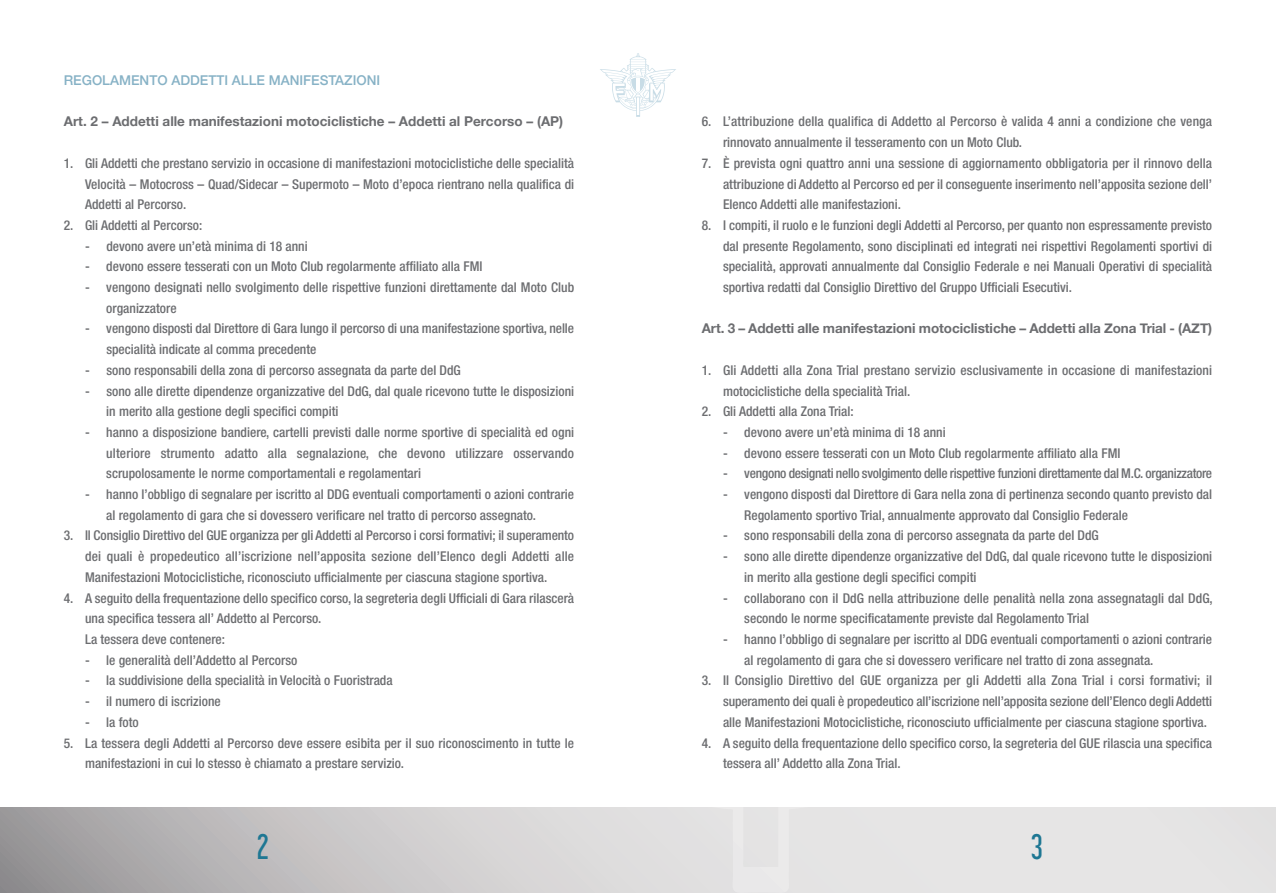
<style>
.page{position:relative;width:1276px;height:893px;background:#fff}
.page>*{position:absolute;margin:0;border:0;box-sizing:border-box;transform-origin:0 0}
.t1{font:34.5px "Libel Suit";color:#1e7793}
.t2{font:500 condensed 13.5px/20.7px "Helvetica Neue";color:#6c6d70}
.t3{font:700 13.5px "Helvetica Neue";letter-spacing:-.005em;color:#6c6d70}
.t4{font:500 condensed 13.5px "Helvetica Neue";letter-spacing:-.025em;color:#6c6d70}
.t5{font:500 13.5px "Helvetica Neue";color:#87b2c6}
</style>
<div class="page">
<svg style="left:0;top:808px;width:1276px;height:85px;background:#d3d1d2"></svg>
<svg style="left:600px;top:53px;width:76px;height:64px"></svg>
<p class="t5" style="left:64px;top:72px;width:318px">REGOLAMENTO ADDETTI ALLE MANIFESTAZIONI</p>
<p class="t3" style="left:64px;top:113px;width:501px">Art. 2 – Addetti alle manifestazioni motociclistiche – Addetti al Percorso – (AP)</p>
<p class="t2" style="left:85px;top:154px;width:490px;text-align:justify;text-indent:-21px">1. Gli Addetti che prestano servizio in occasione di manifestazioni motociclistiche delle specialità Velocità – Motocross – Quad/Sidecar – Supermoto – Moto d’epoca rientrano nella qualifica di Addetti al Percorso.</p>
<p class="t2" style="left:64px;top:216px;width:140px">2. Gli Addetti al Percorso:</p>
<p class="t2" style="left:85px;top:237px;width:224px">- devono avere un’età minima di 18 anni</p>
<p class="t2" style="left:85px;top:257px;width:399px">- devono essere tesserati con un Moto Club regolarmente affiliato alla FMI</p>
<p class="t2" style="left:106px;top:278px;width:469px;text-indent:-21px">- vengono designati nello svolgimento delle rispettive funzioni direttamente dal Moto Club organizzatore</p>
<p class="t2" style="left:106px;top:319px;width:469px;text-indent:-21px">- vengono disposti dal Direttore di Gara lungo il percorso di una manifestazione sportiva, nelle specialità indicate al comma precedente</p>
<p class="t2" style="left:85px;top:361px;width:377px">- sono responsabili della zona di percorso assegnata da parte del DdG</p>
<p class="t2" style="left:106px;top:382px;width:469px;text-indent:-21px">- sono alle dirette dipendenze organizzative del DdG, dal quale ricevono tutte le disposizioni in merito alla gestione degli specifici compiti</p>
<p class="t2" style="left:106px;top:423px;width:469px;text-align:justify;text-indent:-21px">- hanno a disposizione bandiere, cartelli previsti dalle norme sportive di specialità ed ogni ulteriore strumento adatto alla segnalazione, che devono utilizzare osservando scrupolosamente le norme comportamentali e regolamentari</p>
<p class="t2" style="left:106px;top:485px;width:469px;text-indent:-21px">- hanno l’obbligo di segnalare per iscritto al DDG eventuali comportamenti o azioni contrarie al regolamento di gara che si dovessero verificare nel tratto di percorso assegnato.</p>
<p class="t2" style="left:85px;top:526px;width:490px;text-align:justify;text-indent:-21px">3. Il Consiglio Direttivo del GUE organizza per gli Addetti al Percorso i corsi formativi; il superamento dei quali è propedeutico all’iscrizione nell’apposita sezione dell’Elenco degli Addetti alle Manifestazioni Motociclistiche, riconosciuto ufficialmente per ciascuna stagione sportiva.</p>
<p class="t2" style="left:85px;top:589px;width:490px;text-indent:-21px">4. A seguito della frequentazione dello specifico corso, la segreteria degli Ufficiali di Gara rilascerà una specifica tessera all’ Addetto al Percorso.<br>La tessera deve contenere:</p>
<p class="t2" style="left:85px;top:651px;width:214px">- le generalità dell’Addetto al Percorso</p>
<p class="t2" style="left:85px;top:671px;width:309px">- la suddivisione della specialità in Velocità o Fuoristrada</p>
<p class="t2" style="left:85px;top:692px;width:137px">- il numero di iscrizione</p>
<p class="t2" style="left:85px;top:713px;width:55px">- la foto</p>
<p class="t2" style="left:85px;top:733px;width:490px;text-indent:-21px">5. La tessera degli Addetti al Percorso deve essere esibita per il suo riconoscimento in tutte le manifestazioni in cui lo stesso è chiamato a prestare servizio.</p>
<p class="t2" style="left:723px;top:112px;width:490px;text-indent:-21px">6. L’attribuzione della qualifica di Addetto al Percorso è valida 4 anni a condizione che venga rinnovato annualmente il tesseramento con un Moto Club.</p>
<p class="t2" style="left:723px;top:154px;width:490px;text-align:justify;text-indent:-21px">7. È prevista ogni quattro anni una sessione di aggiornamento obbligatoria per il rinnovo della attribuzione di Addetto al Percorso ed per il conseguente inserimento nell’apposita sezione dell’ Elenco Addetti alle manifestazioni.</p>
<p class="t2" style="left:723px;top:216px;width:490px;text-align:justify;text-indent:-21px">8. I compiti, il ruolo e le funzioni degli Addetti al Percorso, per quanto non espressamente previsto dal presente Regolamento, sono disciplinati ed integrati nei rispettivi Regolamenti sportivi di specialità, approvati annualmente dal Consiglio Federale e nei Manuali Operativi di specialità sportiva redatti dal Consiglio Direttivo del Gruppo Ufficiali Esecutivi.</p>
<p class="t3" style="left:702px;top:320px;width:512px">Art. 3 – Addetti alle manifestazioni motociclistiche – Addetti alla Zona Trial - (AZT)</p>
<p class="t2" style="left:723px;top:361px;width:490px;text-indent:-21px">1. Gli Addetti alla Zona Trial prestano servizio esclusivamente in occasione di manifestazioni motociclistiche della specialità Trial.</p>
<p class="t2" style="left:702px;top:402px;width:153px">2. Gli Addetti alla Zona Trial:</p>
<p class="t2" style="left:723px;top:423px;width:224px">- devono avere un’età minima di 18 anni</p>
<p class="t2" style="left:723px;top:444px;width:399px">- devono essere tesserati con un Moto Club regolarmente affiliato alla FMI</p>
<p class="t4" style="left:723px;top:469px;width:490px">- vengono designati nello svolgimento delle rispettive funzioni direttamente dal M.C. organizzatore</p>
<p class="t2" style="left:744px;top:485px;width:469px;text-indent:-21px">- vengono disposti dal Direttore di Gara nella zona di pertinenza secondo quanto previsto dal<br>Regolamento sportivo Trial, annualmente approvato dal Consiglio Federale</p>
<p class="t2" style="left:723px;top:526px;width:377px">- sono responsabili della zona di percorso assegnata da parte del DdG</p>
<p class="t2" style="left:744px;top:547px;width:469px;text-indent:-21px">- sono alle dirette dipendenze organizzative del DdG, dal quale ricevono tutte le disposizioni in merito alla gestione degli specifici compiti</p>
<p class="t2" style="left:744px;top:589px;width:470px;text-indent:-21px">- collaborano con il DdG nella attribuzione delle penalità nella zona assegnatagli dal DdG, secondo le norme specificatamente previste dal Regolamento Trial</p>
<p class="t2" style="left:744px;top:630px;width:469px;text-indent:-21px">- hanno l’obbligo di segnalare per iscritto al DDG eventuali comportamenti o azioni contrarie al regolamento di gara che si dovessero verificare nel tratto di zona assegnata.</p>
<p class="t2" style="left:723px;top:671px;width:490px;text-align:justify;text-indent:-21px">3. Il Consiglio Direttivo del GUE organizza per gli Addetti alla Zona Trial i corsi formativi; il superamento dei quali è propedeutico all’iscrizione nell’apposita sezione dell’Elenco degli Addetti alle Manifestazioni Motociclistiche, riconosciuto ufficialmente per ciascuna stagione sportiva.</p>
<p class="t2" style="left:723px;top:733px;width:490px;text-indent:-21px">4. A seguito della frequentazione dello specifico corso, la segreteria del GUE rilascia una specifica tessera all’ Addetto alla Zona Trial.</p>
<h1 class="t1" style="left:257px;top:828px;width:12px">2</h1>
<h1 class="t1" style="left:1031px;top:828px;width:12px">3</h1>
</div>
